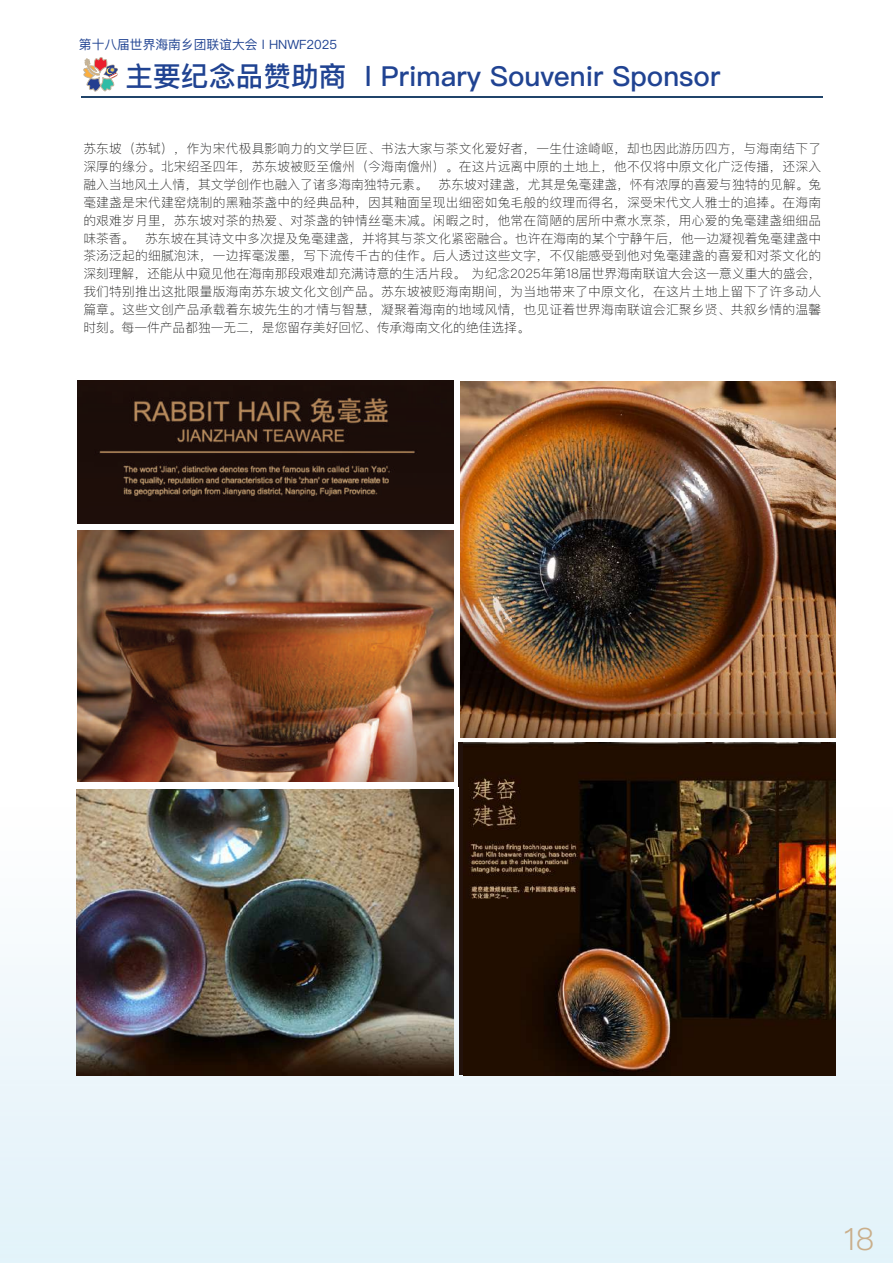
<style>
.page{position:relative;width:893px;height:1263px;background:#fff}
.page>*{position:absolute;margin:0;border:0;box-sizing:border-box;transform-origin:0 0}
.t1{font:300 30.75px "Ping Fang SC";color:#caae8a}
.t2{font:500 27.6px "Ping Fang SC";color:#204392}
.t3{font:100 12.75px/17.9px "Ping Fang SC";color:#050504;text-align:justify}
.t4{font:12.75px "Ping Fang SC";color:#204392}
</style>
<div class="page">
<hr style="left:81px;top:96px;width:742px;height:2px;background:#20446a">
<svg style="left:83px;top:57px;width:35px;height:35px"></svg>
<div style="left:0;top:759px;width:893px;height:504px;background:linear-gradient(to bottom,#fefbfa,#e0f0f8)"></div>
<svg style="left:459px;top:742px;width:377px;height:2px"></svg>
<div style="left:459px;top:744px;width:44px;height:331px;background:#23120c"></div>
<img style="left:77px;top:789px;width:376px;height:286px">
<img style="left:464px;top:743px;width:372px;height:332px">
<img style="left:460px;top:381px;width:375px;height:356px">
<img style="left:77px;top:381px;width:377px;height:143px">
<img style="left:77px;top:530px;width:377px;height:251px">
<p class="t4" style="left:79px;top:36px;width:260px">第十八届世界海南乡团联谊大会 l HNWF2025</p>
<h2 class="t2" style="left:126px;top:59px;width:596px">主要纪念品赞助商 l Primary Souvenir Sponsor</h2>
<p class="t3" style="left:83px;top:140px;width:739px">苏东坡（苏轼），作为宋代极具影响力的文学巨匠、书法大家与茶文化爱好者，一生仕途崎岖，却也因此游历四方，与海南结下了深厚的缘分。北宋绍圣四年，苏东坡被贬至儋州（今海南儋州）。在这片远离中原的土地上，他不仅将中原文化广泛传播，还深入融入当地风土人情，其文学创作也融入了诸多海南独特元素。 苏东坡对建盏，尤其是兔毫建盏，怀有浓厚的喜爱与独特的见解。兔毫建盏是宋代建窑烧制的黑釉茶盏中的经典品种，因其釉面呈现出细密如兔毛般的纹理而得名，深受宋代文人雅士的追捧。在海南的艰难岁月里，苏东坡对茶的热爱、对茶盏的钟情丝毫未减。闲暇之时，他常在简陋的居所中煮水烹茶，用心爱的兔毫建盏细细品味茶香。 苏东坡在其诗文中多次提及兔毫建盏，并将其与茶文化紧密融合。也许在海南的某个宁静午后，他一边凝视着兔毫建盏中茶汤泛起的细腻泡沫，一边挥毫泼墨，写下流传千古的佳作。后人透过这些文字，不仅能感受到他对兔毫建盏的喜爱和对茶文化的深刻理解，还能从中窥见他在海南那段艰难却充满诗意的生活片段。 为纪念2025年第18届世界海南联谊大会这一意义重大的盛会，我们特别推出这批限量版海南苏东坡文化文创产品。苏东坡被贬海南期间，为当地带来了中原文化，在这片土地上留下了许多动人篇章。这些文创产品承载着东坡先生的才情与智慧，凝聚着海南的地域风情，也见证着世界海南联谊会汇聚乡贤、共叙乡情的温馨时刻。每一件产品都独一无二，是您留存美好回忆、传承海南文化的绝佳选择。</p>
<h1 class="t1" style="left:844px;top:1220px;width:32px">18</h1>
</div>
